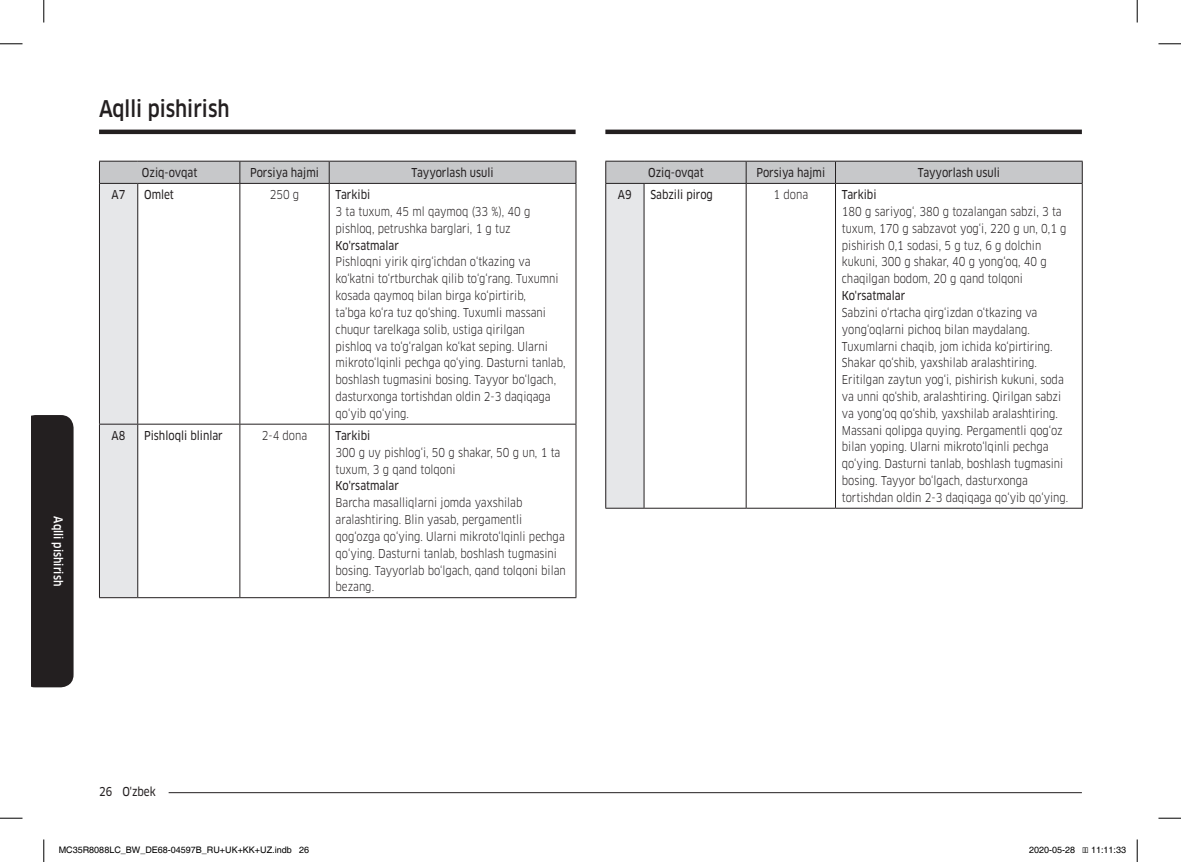
<style>
.page{position:relative;width:1181px;height:862px;background:#fff}
.page>*{position:absolute;margin:0;border:0;box-sizing:border-box;transform-origin:0 0}
.t1{font:500 22.5px "Samsung Clan Pro";color:#231f20;scale:.85 1}
.t2{font:12px/16.8px "Samsung Clan Pro";color:#231f20;scale:.85 1}
.t3{font:12px "Samsung Clan Pro News";color:#231f20;scale:.85 1}
.t4{font:500 12px "Samsung Clan Pro";color:#fff;scale:.85 1}
.t5{font:9px "Helvetica";color:#000}
</style>
<div class="page">
<hr style="left:146px;top:792px;width:935px;height:1px;background:#231f20">
<div style="left:99px;top:782px;width:70px;height:15px;background:#fff"></div>
<div style="left:31px;top:415px;width:43px;height:272px;background:#231f20"></div>
<div style="left:99px;top:129px;width:476px;height:5px;background:#231f20"></div>
<div style="left:605px;top:129px;width:476px;height:5px;background:#231f20"></div>
<div style="left:605px;top:183px;width:39px;height:325px;background:#e6e7e9"></div>
<svg style="left:605px;top:161px;width:477px;height:22px;background:#c0c0c2"></svg>
<hr style="left:605px;top:183px;width:39px;height:1px;background:#231f20">
<hr style="left:605px;top:184px;width:1px;height:323px;background:#231f20">
<hr style="left:644px;top:183px;width:102px;height:1px;background:#231f20">
<hr style="left:643px;top:184px;width:1px;height:323px;background:#231f20">
<hr style="left:746px;top:183px;width:89px;height:1px;background:#231f20">
<hr style="left:745px;top:184px;width:1px;height:323px;background:#231f20">
<hr style="left:835px;top:183px;width:247px;height:1px;background:#231f20">
<hr style="left:835px;top:184px;width:1px;height:323px;background:#231f20">
<hr style="left:1081px;top:184px;width:1px;height:323px;background:#231f20">
<hr style="left:605px;top:507px;width:39px;height:1px;background:#231f20">
<hr style="left:644px;top:507px;width:102px;height:1px;background:#231f20">
<hr style="left:746px;top:507px;width:89px;height:1px;background:#231f20">
<hr style="left:835px;top:507px;width:247px;height:1px;background:#231f20">
<svg style="left:99px;top:161px;width:477px;height:436px"></svg>
<hr style="left:99px;top:183px;width:39px;height:1px;background:#231f20">
<hr style="left:99px;top:184px;width:1px;height:239px;background:#231f20">
<hr style="left:138px;top:183px;width:102px;height:1px;background:#231f20">
<hr style="left:137px;top:184px;width:1px;height:239px;background:#231f20">
<hr style="left:240px;top:183px;width:89px;height:1px;background:#231f20">
<hr style="left:239px;top:184px;width:1px;height:239px;background:#231f20">
<hr style="left:329px;top:183px;width:247px;height:1px;background:#231f20">
<hr style="left:329px;top:184px;width:1px;height:239px;background:#231f20">
<hr style="left:575px;top:184px;width:1px;height:239px;background:#231f20">
<hr style="left:99px;top:423px;width:39px;height:1px;background:#231f20">
<hr style="left:99px;top:424px;width:1px;height:173px;background:#231f20">
<hr style="left:138px;top:423px;width:102px;height:1px;background:#231f20">
<hr style="left:137px;top:424px;width:1px;height:173px;background:#231f20">
<hr style="left:240px;top:423px;width:89px;height:1px;background:#231f20">
<hr style="left:239px;top:424px;width:1px;height:173px;background:#231f20">
<hr style="left:329px;top:423px;width:247px;height:1px;background:#231f20">
<hr style="left:329px;top:424px;width:1px;height:173px;background:#231f20">
<hr style="left:575px;top:424px;width:1px;height:173px;background:#231f20">
<hr style="left:99px;top:597px;width:39px;height:1px;background:#231f20">
<hr style="left:138px;top:597px;width:102px;height:1px;background:#231f20">
<hr style="left:240px;top:597px;width:89px;height:1px;background:#231f20">
<hr style="left:329px;top:597px;width:247px;height:1px;background:#231f20">
<svg style="left:0;top:44px;width:22px;height:1px"></svg>
<svg style="left:1158px;top:44px;width:22px;height:1px"></svg>
<svg style="left:0;top:817px;width:22px;height:1px"></svg>
<svg style="left:1158px;top:817px;width:22px;height:1px"></svg>
<svg style="left:44px;top:0;width:1px;height:23px"></svg>
<svg style="left:44px;top:839px;width:1px;height:22px"></svg>
<svg style="left:1136px;top:0;width:1px;height:23px"></svg>
<svg style="left:1136px;top:839px;width:1px;height:22px"></svg>
<p class="t4" style="left:65px;top:516px;width:83px;rotate:90deg">Aqlli pishirish</p>
<h1 class="t1" style="left:99px;top:95px;width:155px">Aqlli pishirish</h1>
<p class="t3" style="left:142px;top:165px;width:67px">Oziq-ovqat</p>
<p class="t3" style="left:250px;top:165px;width:82px">Porsiya hajmi</p>
<p class="t3" style="left:411px;top:165px;width:98px">Tayyorlash usuli</p>
<p class="t3" style="left:112px;top:188px;width:18px">A7</p>
<p class="t3" style="left:144px;top:188px;width:37px">Omlet</p>
<p class="t2" style="left:270px;top:186px;width:36px">250 g</p>
<p class="t3" style="left:335px;top:188px;width:42px">Tarkibi</p>
<p class="t2" style="left:335px;top:203px;width:231px">3 ta tuxum, 45 ml qaymoq (33 %), 40 g pishloq, petrushka barglari, 1 g tuz</p>
<p class="t3" style="left:335px;top:238px;width:76px">Ko'rsatmalar</p>
<p class="t2" style="left:335px;top:253px;width:272px">Pishloqni yirik qirg‘ichdan o‘tkazing va ko‘katni to‘rtburchak qilib to‘g‘rang. Tuxumni kosada qaymoq bilan birga ko‘pirtirib,<br>ta’bga ko‘ra tuz qo‘shing. Tuxumli massani chuqur tarelkaga solib, ustiga qirilgan<br>pishloq va to‘g‘ralgan ko‘kat seping. Ularni mikroto‘lqinli pechga qo‘ying. Dasturni tanlab, boshlash tugmasini bosing. Tayyor bo‘lgach, dasturxonga tortishdan oldin 2-3 daqiqaga qo‘yib qo‘ying.</p>
<p class="t3" style="left:112px;top:428px;width:18px">A8</p>
<p class="t3" style="left:144px;top:428px;width:94px">Pishloqli blinlar</p>
<p class="t2" style="left:262px;top:427px;width:55px">2-4 dona</p>
<p class="t3" style="left:335px;top:428px;width:42px">Tarkibi</p>
<p class="t2" style="left:335px;top:444px;width:266px">300 g uy pishlog‘i, 50 g shakar, 50 g un, 1 ta tuxum, 3 g qand tolqoni</p>
<p class="t3" style="left:335px;top:479px;width:76px">Ko'rsatmalar</p>
<p class="t2" style="left:335px;top:494px;width:272px">Barcha masalliqlarni jomda yaxshilab aralashtiring. Blin yasab, pergamentli qog‘ozga qo‘ying. Ularni mikroto‘lqinli pechga qo‘ying. Dasturni tanlab, boshlash tugmasini bosing. Tayyorlab bo‘lgach, qand tolqoni bilan bezang.</p>
<p class="t3" style="left:648px;top:165px;width:67px">Oziq-ovqat</p>
<p class="t3" style="left:756px;top:165px;width:82px">Porsiya hajmi</p>
<p class="t3" style="left:917px;top:165px;width:98px">Tayyorlash usuli</p>
<p class="t3" style="left:618px;top:188px;width:18px">A9</p>
<p class="t3" style="left:650px;top:188px;width:75px">Sabzili pirog</p>
<p class="t2" style="left:773px;top:186px;width:42px">1 dona</p>
<p class="t3" style="left:841px;top:188px;width:42px">Tarkibi</p>
<p class="t2" style="left:841px;top:203px;width:266px">180 g sariyog‘, 380 g tozalangan sabzi, 3 ta tuxum, 170 g sabzavot yog‘i, 220 g un, 0,1 g pishirish 0,1 sodasi, 5 g tuz, 6 g dolchin kukuni, 300 g shakar, 40 g yong‘oq, 40 g chaqilgan bodom, 20 g qand tolqoni</p>
<p class="t3" style="left:841px;top:288px;width:76px">Ko'rsatmalar</p>
<p class="t2" style="left:841px;top:304px;width:268px">Sabzini o‘rtacha qirg‘izdan o‘tkazing va yong‘oqlarni pichoq bilan maydalang.<br>Tuxumlarni chaqib, jom ichida ko‘pirtiring.<br>Shakar qo‘shib, yaxshilab aralashtiring.<br>Eritilgan zaytun yog‘i, pishirish kukuni, soda va unni qo‘shib, aralashtiring. Qirilgan sabzi va yong‘oq qo‘shib, yaxshilab aralashtiring.<br>Massani qolipga quying. Pergamentli qog‘oz bilan yoping. Ularni mikroto‘lqinli pechga qo‘ying. Dasturni tanlab, boshlash tugmasini bosing. Tayyor bo‘lgach, dasturxonga tortishdan oldin 2-3 daqiqaga qo‘yib qo‘ying.</p>
<p class="t3" style="left:99px;top:784px;width:68px">26 O'zbek</p>
<p class="t5" style="left:59px;top:844px;width:252px">MC35R8088LC_BW_DE68-04597B_RU+UK+KK+UZ.indb 26</p>
<p class="t5" style="left:1029px;top:844px;width:48px">2020-05-28</p>
<p class="t5" style="left:1090px;top:844px;width:37px">11:11:33</p>
</div>
